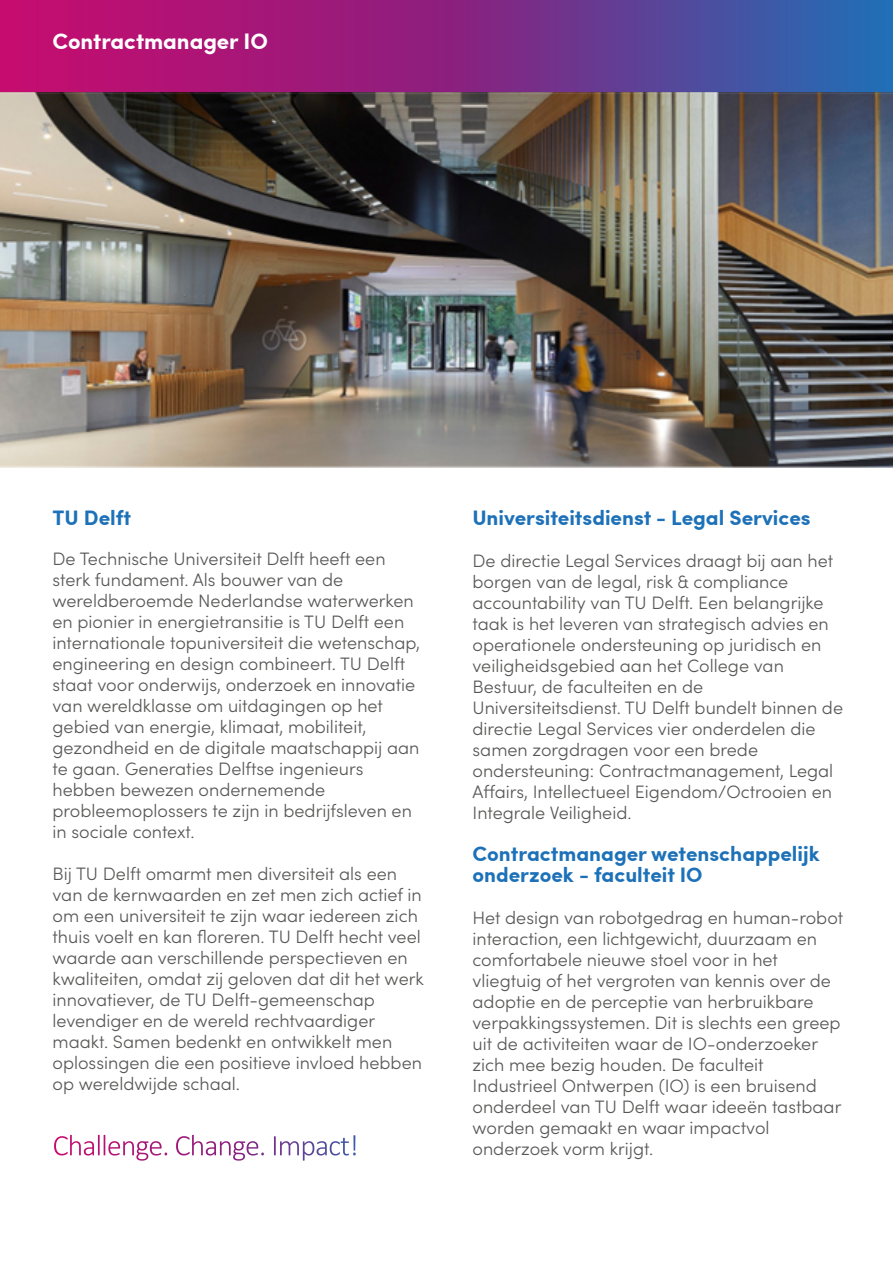
<style>
.page{position:relative;width:893px;height:1263px;background:#fff}
.page>*{position:absolute;margin:0;border:0;box-sizing:border-box;transform-origin:0 0}
.t1{font:700 22.5px "Sofia Pro";letter-spacing:-.005em;color:#fff}
.t2{font:700 21px/21px "Sofia Pro";color:#1d71b8}
.t3{font:300 18px/21px "Sofia Pro";color:#575756}
</style>
<div class="page">
<svg style="left:0;top:0;width:893px;height:92px"></svg>
<svg style="left:54px;top:1135px;width:113px;height:25px"></svg>
<svg style="left:176px;top:1135px;width:88px;height:25px"></svg>
<svg style="left:274px;top:1135px;width:82px;height:25px"></svg>
<img style="left:0;top:92px;width:893px;height:375px">
<p class="t1" style="left:52px;top:32px;width:217px">Contractmanager IO</p>
<p class="t2" style="left:52px;top:509px;width:80px">TU Delft</p>
<p class="t3" style="left:52px;top:550px;width:369px">De Technische Universiteit Delft heeft een sterk fundament. Als bouwer van de wereldberoemde Nederlandse waterwerken en pionier in energietransitie is TU Delft een internationale topuniversiteit die wetenschap, engineering en design combineert. TU Delft staat voor onderwijs, onderzoek en innovatie van wereldklasse om uitdagingen op het gebied van energie, klimaat, mobiliteit, gezondheid en de digitale maatschappij aan te gaan. Generaties Delftse ingenieurs hebben bewezen ondernemende probleemoplossers te zijn in bedrijfsleven en in sociale context.</p>
<p class="t3" style="left:52px;top:865px;width:373px">Bij TU Delft omarmt men diversiteit als een van de kernwaarden en zet men zich actief in om een universiteit te zijn waar iedereen zich thuis voelt en kan floreren. TU Delft hecht veel waarde aan verschillende perspectieven en kwaliteiten, omdat zij geloven dat dit het werk innovatiever, de TU Delft-gemeenschap levendiger en de wereld rechtvaardiger maakt. Samen bedenkt en ontwikkelt men oplossingen die een positieve invloed hebben op wereldwijde schaal.</p>
<p class="t2" style="left:472px;top:509px;width:340px">Universiteitsdienst - Legal Services</p>
<p class="t3" style="left:472px;top:552px;width:372px">De directie Legal Services draagt bij aan het borgen van de legal, risk &amp; compliance accountability van TU Delft. Een belangrijke taak is het leveren van strategisch advies en operationele ondersteuning op juridisch en veiligheidsgebied aan het College van Bestuur, de faculteiten en de Universiteitsdienst. TU Delft bundelt binnen de directie Legal Services vier onderdelen die samen zorgdragen voor een brede ondersteuning: Contractmanagement, Legal Affairs, Intellectueel Eigendom/Octrooien en Integrale Veiligheid.</p>
<p class="t2" style="left:472px;top:845px;width:349px">Contractmanager wetenschappelijk onderzoek - faculteit IO</p>
<p class="t3" style="left:472px;top:909px;width:372px">Het design van robotgedrag en human-robot interaction, een lichtgewicht, duurzaam en comfortabele nieuwe stoel voor in het vliegtuig of het vergroten van kennis over de adoptie en de perceptie van herbruikbare verpakkingssystemen. Dit is slechts een greep uit de activiteiten waar de IO-onderzoeker zich mee bezig houden. De faculteit Industrieel Ontwerpen (IO) is een bruisend onderdeel van TU Delft waar ideeën tastbaar worden gemaakt en waar impactvol onderzoek vorm krijgt.</p>
</div>
